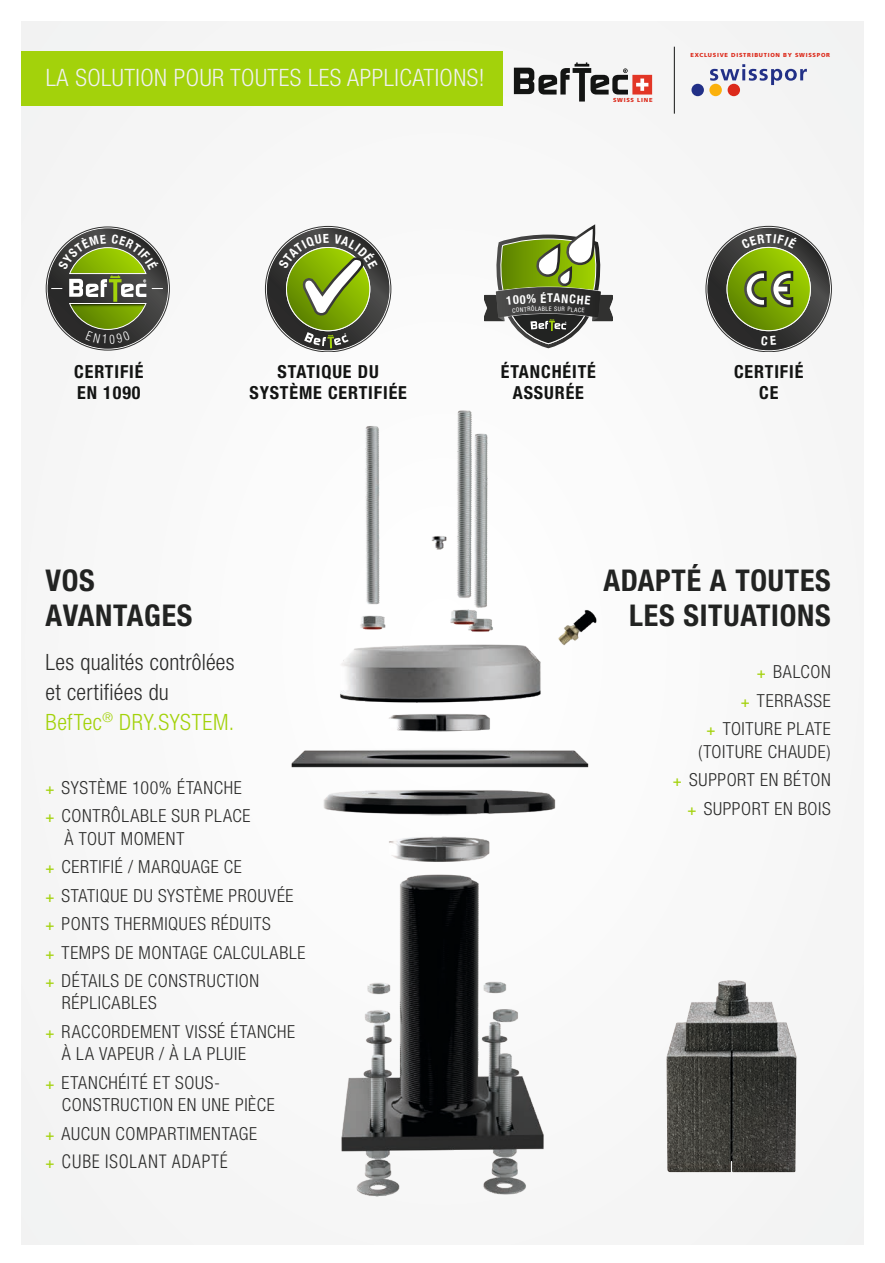
<style>
.page{position:relative;width:885px;height:1263px;background:#fff}
.page>*{position:absolute;margin:0;border:0;box-sizing:border-box;transform-origin:0 0}
.t1{font:700 condensed 30px/34.5px "Helvetica Neue LT Std";letter-spacing:.025em;color:#222322}
.t2{font:300 condensed 24px "Helvetica Neue LT Std";letter-spacing:.02em;color:#f0f0f0}
.t3{font:300 condensed 22.5px/30px "Helvetica Neue LT Std";letter-spacing:.015em;color:#2c2c2b}
.t4{font:300 condensed 18px/28.5px "Helvetica Neue LT Std";letter-spacing:.035em;color:#2c2c2b}
.t5{font:700 condensed 18px/21.6px "Helvetica Neue LT Std";letter-spacing:.05em;color:#131413;text-align:center}
.t6{font:300 condensed 18px "Helvetica LT Std";letter-spacing:.035em;color:#2c2c2b}
.t7{font:700 condensed 12.15px "Helvetica Neue";color:#fff}
.t8{font:condensed 6.3px "Helvetica Neue";color:#fff}
.t9{font:900 5.85px "Frutiger LT Std";letter-spacing:.12em;color:#dc2a1b}
.s1{font-weight:500;font-size:15px;color:#a3d20b}
.s2{color:#a3d20b}
.s3{font-family:"Helvetica Neue LT Std";font-weight:500;font-size:15px;color:#a3d20b}
</style>
<div class="page">
<div style="left:21px;top:21px;width:842px;height:1223px;background:#f7f7f7"></div>
<div style="left:21px;top:51px;width:482px;height:54px;background:#a3d20b"></div>
<img style="left:291px;top:410px;width:306px;height:787px">
<svg style="left:514px;top:62px;width:138px;height:40px"></svg>
<svg style="left:710px;top:64px;width:96px;height:21px"></svg>
<div style="left:691px;top:84px;width:12px;height:12px;background:#223087;border-radius:50%"></div>
<div style="left:709px;top:84px;width:12px;height:12px;background:#fbb10c;border-radius:50%"></div>
<div style="left:727px;top:84px;width:13px;height:12px;background:#dc2a1b;border-radius:50%"></div>
<hr style="left:673px;top:47px;width:1px;height:67px;background:#131413">
<img style="left:666px;top:980px;width:130px;height:192px">
<svg style="left:47px;top:227px;width:122px;height:123px"></svg>
<svg style="left:265px;top:226px;width:126px;height:125px"></svg>
<svg style="left:484px;top:224px;width:128px;height:124px"></svg>
<svg style="left:705px;top:226px;width:126px;height:125px"></svg>
<h2 class="t2" style="left:46px;top:63px;width:440px">LA SOLUTION POUR TOUTES LES APPLICATIONS!</h2>
<p class="t9" style="left:613px;top:96px;width:41px">SWISS LINE</p>
<p class="t9" style="left:690px;top:51px;width:141px">EXCLUSIVE DISTRIBUTION BY SWISSPOR</p>
<p class="t7" style="left:547px;top:288px;width:7px">T</p>
<p class="t8" style="left:545px;top:305px;width:8px">LE</p>
<p class="t5" style="left:74px;top:360px;width:71px;text-align:left">CERTIFIÉ<br>EN 1090</p>
<p class="t5" style="left:249px;top:360px;width:159px">STATIQUE DU<br>SYSTÈME CERTIFIÉE</p>
<p class="t5" style="left:500px;top:360px;width:97px">ÉTANCHÉITÉ<br>ASSURÉE</p>
<p class="t5" style="left:734px;top:360px;width:71px">CERTIFIÉ<br>CE</p>
<h1 class="t1" style="left:45px;top:563px;width:148px">VOS<br>AVANTAGES</h1>
<h1 class="t1" style="left:603px;top:563px;width:229px;text-align:right">ADAPTÉ A TOUTES<br>LES SITUATIONS</h1>
<p class="t4" style="left:706px;top:657px;width:126px;text-align:right"><span class="s1">+</span> BALCON<br><span class="s1">+</span> TERRASSE<br><span class="s1">+</span> TOITURE PLATE</p>
<p class="t4" style="left:673px;top:737px;width:159px;text-align:right">(TOITURE CHAUDE)<br><span class="s1">+</span> SUPPORT EN BÉTON <span class="s1">+</span> SUPPORT EN BOIS</p>
<p class="t3" style="left:45px;top:646px;width:190px">Les qualités contrôlées et certifiées du<br><span class="s2">BefTec</span><sup>®</sup> <span class="s2">DRY.SYSTEM.</span></p>
<p class="t4" style="left:45px;top:773px;width:206px"><span class="s1">+</span> SYSTÈME 100% ÉTANCHE <span class="s1">+</span> CONTRÔLABLE SUR PLACE</p>
<p class="t4" style="left:45px;top:824px;width:262px;text-indent:19px">À TOUT MOMENT<br><span class="s1">+</span> CERTIFIÉ / MARQUAGE CE<br><span class="s1">+</span> STATIQUE DU SYSTÈME PROUVÉE <span class="s1">+</span> PONTS THERMIQUES RÉDUITS<br><span class="s1">+</span> TEMPS DE MONTAGE CALCULABLE <span class="s1">+</span> DÉTAILS DE CONSTRUCTION</p>
<p class="t4" style="left:45px;top:988px;width:251px;text-indent:17px">RÉPLICABLES<br><span class="s1">+</span> RACCORDEMENT VISSÉ ÉTANCHE</p>
<p class="t4" style="left:45px;top:1039px;width:202px;text-indent:17px">À LA VAPEUR / À LA PLUIE <span class="s1">+</span> ETANCHÉITÉ ET SOUS-</p>
<p class="t4" style="left:45px;top:1090px;width:231px;text-indent:17px">CONSTRUCTION EN UNE PIÈCE <span class="s1">+</span> AUCUN COMPARTIMENTAGE</p>
<p class="t6" style="left:45px;top:1150px;width:184px"><span class="s3">+</span> CUBE ISOLANT ADAPTÉ</p>
</div>
